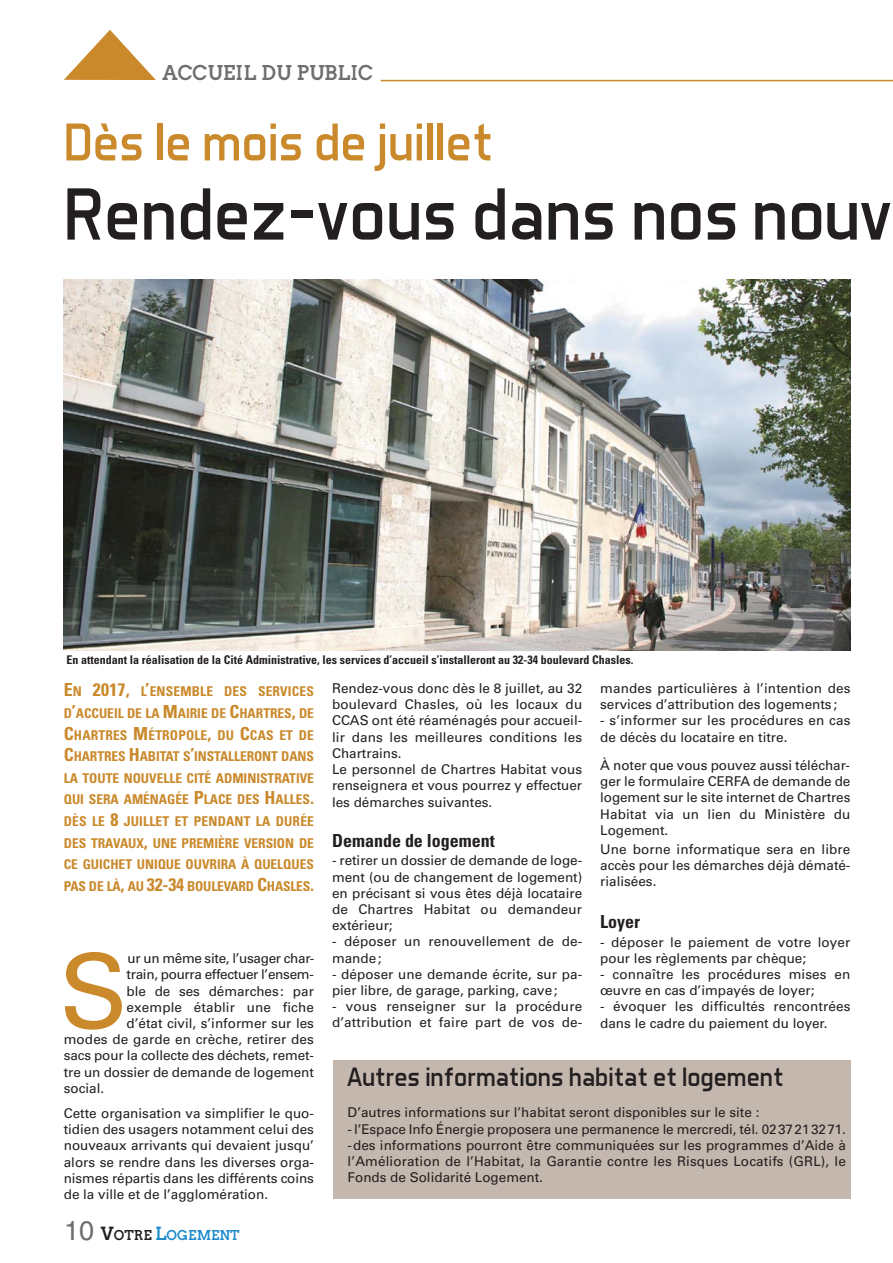
<style>
.page{position:relative;width:893px;height:1263px;background:#fff}
.page>*{position:absolute;margin:0;border:0;box-sizing:border-box;transform-origin:0 0}
.t1{font:103.2px "Univers";color:#ca892b}
.t2{font:75px "Aero Matics";color:#231f20}
.t3{font:54px "Aero Matics";color:#ca892b}
.t4{font:27px "Aero Matics";color:#231f20}
.t5{font:700 20.25px "Twentytwelve Slab";color:#6d6e70}
.t6{font:700 condensed 18px "Univers";color:#231f20}
.t7{font:13.5px/16.2px "Univers";color:#231f20}
.t8{font:700 condensed 13.5px/21.6px "Univers";color:#ca892b;text-align:justify}
.t9{font:13.5px "Univers";letter-spacing:-.025em;color:#231f20}
.t10{font:700 13.5px "Twentytwelve Slab";color:#1d8bcb}
.t11{font:700 condensed 12px "Univers";color:#231f20}
.s1{font-size:18px}
.s2{font-family:"Helvetica";font-weight:400;font-size:27px;color:#6d6e70}
.s3{font-size:18px;color:#231f20}
.s4{color:#231f20}
</style>
<div class="page">
<hr style="left:381px;top:80px;width:512px;height:1px;background:#ca892b">
<svg style="left:64px;top:30px;width:92px;height:50px"></svg>
<img style="left:64px;top:280px;width:786px;height:370px">
<div style="left:333px;top:1060px;width:517px;height:139px;background:#c4b7ae"></div>
<h3 class="t5" style="left:163px;top:61px;width:212px">ACCUEIL DU PUBLIC</h3>
<h3 class="t3" style="left:64px;top:123px;width:431px">Dès le mois de juillet</h3>
<h2 class="t2" style="left:64px;top:188px;width:830px">Rendez-vous dans nos nouv</h2>
<p class="t11" style="left:67px;top:655px;width:568px">En attendant la réalisation de la Cité Administrative, les services d’accueil s’installeront au 32-34 boulevard Chasles.</p>
<p class="t8" style="left:64px;top:682px;width:252px"><span class="s1">E</span>N <span class="s1">2017,</span> L<span class="s1">’</span>ENSEMBLE DES SERVICES D<span class="s1">’</span>ACCUEIL DE LA <span class="s1">M</span>AIRIE DE <span class="s1">C</span>HARTRES<span class="s1">,</span> DE <span class="s1">C</span>HARTRES <span class="s1">M</span>ÉTROPOLE<span class="s1">,</span> DU <span class="s1">C</span>CAS ET DE <span class="s1">C</span>HARTRES <span class="s1">H</span>ABITAT S<span class="s1">’</span>INSTALLERONT DANS LA TOUTE NOUVELLE CITÉ ADMINISTRATIVE QUI SERA AMÉNAGÉE <span class="s1">P</span>LACE DES <span class="s1">H</span>ALLES<span class="s1">.<br></span>DÈS LE <span class="s1">8</span> JUILLET ET PENDANT LA DURÉE DES TRAVAUX<span class="s1">,</span> UNE PREMIÈRE VERSION DE CE GUICHET UNIQUE OUVRIRA À QUELQUES PAS DE LÀ<span class="s1">,</span> AU <span class="s1">32-34</span> BOULEVARD <span class="s1">C</span>HASLES<span class="s1">.</span></p>
<h1 class="t1" style="left:59px;top:953px;width:70px">S</h1>
<p class="t9" style="left:128px;top:953px;width:188px">ur un même site, l’usager char-</p>
<p class="t9" style="left:127px;top:969px;width:189px">train, pourra effectuer l’ensem-</p>
<p class="t7" style="left:127px;top:984px;width:189px">ble de ses démarches: par</p>
<p class="t7" style="left:127px;top:1000px;width:189px">exemple établir une fiche</p>
<p class="t7" style="left:127px;top:1016px;width:189px">d’état civil, s’informer sur les</p>
<p class="t7" style="left:64px;top:1032px;width:252px">modes de garde en crèche, retirer des</p>
<p class="t7" style="left:64px;top:1049px;width:252px">sacs pour la collecte des déchets, remet-</p>
<p class="t7" style="left:64px;top:1065px;width:252px">tre un dossier de demande de logement</p>
<p class="t7" style="left:64px;top:1081px;width:42px">social.</p>
<p class="t7" style="left:64px;top:1106px;width:252px;text-align:justify">Cette organisation va simplifier le quo&shy;tidien des usagers notamment celui des nouveaux arrivants qui devaient jusqu’ alors se rendre dans les diverses orga&shy;nismes répartis dans les différents coins de la ville et de l’agglomération.</p>
<p class="t10" style="left:64px;top:1227px;width:177px"><span class="s2">10</span> <span class="s3">V</span><span class="s4">OTRE</span> <span class="s1">L</span>OGEMENT</p>
<p class="t7" style="left:332px;top:681px;width:252px">Rendez-vous donc dès le 8 juillet, au 32 boulevard Chasles, où les locaux du CCAS ont été réaménagés pour accueil&shy;lir dans les meilleures conditions les Chartrains.<br>Le personnel de Chartres Habitat vous renseignera et vous pourrez y effectuer les démarches suivantes.</p>
<h3 class="t6" style="left:332px;top:834px;width:164px">Demande de logement</h3>
<p class="t7" style="left:332px;top:854px;width:252px;text-align:justify">- retirer un dossier de demande de loge&shy;ment (ou de changement de logement) en précisant si vous êtes déjà locataire de Chartres Habitat ou demandeur extérieur;</p>
<p class="t7" style="left:332px;top:935px;width:252px">- déposer un renouvellement de de&shy;mande;</p>
<p class="t7" style="left:332px;top:967px;width:252px">- déposer une demande écrite, sur pa&shy;pier libre, de garage, parking, cave;</p>
<p class="t7" style="left:332px;top:999px;width:252px">- vous renseigner sur la procédure d’attribution et faire part de vos de-</p>
<p class="t7" style="left:600px;top:681px;width:252px">mandes particulières à l’intention des services d’attribution des logements;</p>
<p class="t7" style="left:600px;top:714px;width:252px">- s’informer sur les procédures en cas de décès du locataire en titre.</p>
<p class="t7" style="left:600px;top:758px;width:252px;text-align:justify">À noter que vous pouvez aussi téléchar&shy;ger le formulaire CERFA de demande de logement sur le site internet de Chartres Habitat via un lien du Ministère du Logement.</p>
<p class="t7" style="left:600px;top:842px;width:252px;text-align:justify">Une borne informatique sera en libre accès pour les démarches déjà dématé&shy;rialisées.</p>
<h3 class="t6" style="left:600px;top:915px;width:41px">Loyer</h3>
<p class="t7" style="left:600px;top:935px;width:252px">- déposer le paiement de votre loyer pour les règlements par chèque;</p>
<p class="t7" style="left:600px;top:967px;width:252px">- connaître les procédures mises en œuvre en cas d’impayés de loyer;</p>
<p class="t7" style="left:600px;top:1000px;width:252px">- évoquer les difficultés rencontrées dans le cadre du paiement du loyer.</p>
<h3 class="t4" style="left:348px;top:1068px;width:437px">Autres informations habitat et logement</h3>
<p class="t7" style="left:348px;top:1106px;width:413px">D’autres informations sur l’habitat seront disponibles sur le site :</p>
<p class="t7" style="left:348px;top:1122px;width:500px;text-align:justify">- l’Espace Info Énergie proposera une permanence le mercredi, tél. 0237213271. -des informations pourront être communiquées sur les programmes d’Aide à l’Amélioration de l’Habitat, la Garantie contre les Risques Locatifs (GRL), le Fonds de Solidarité Logement.</p>
</div>
